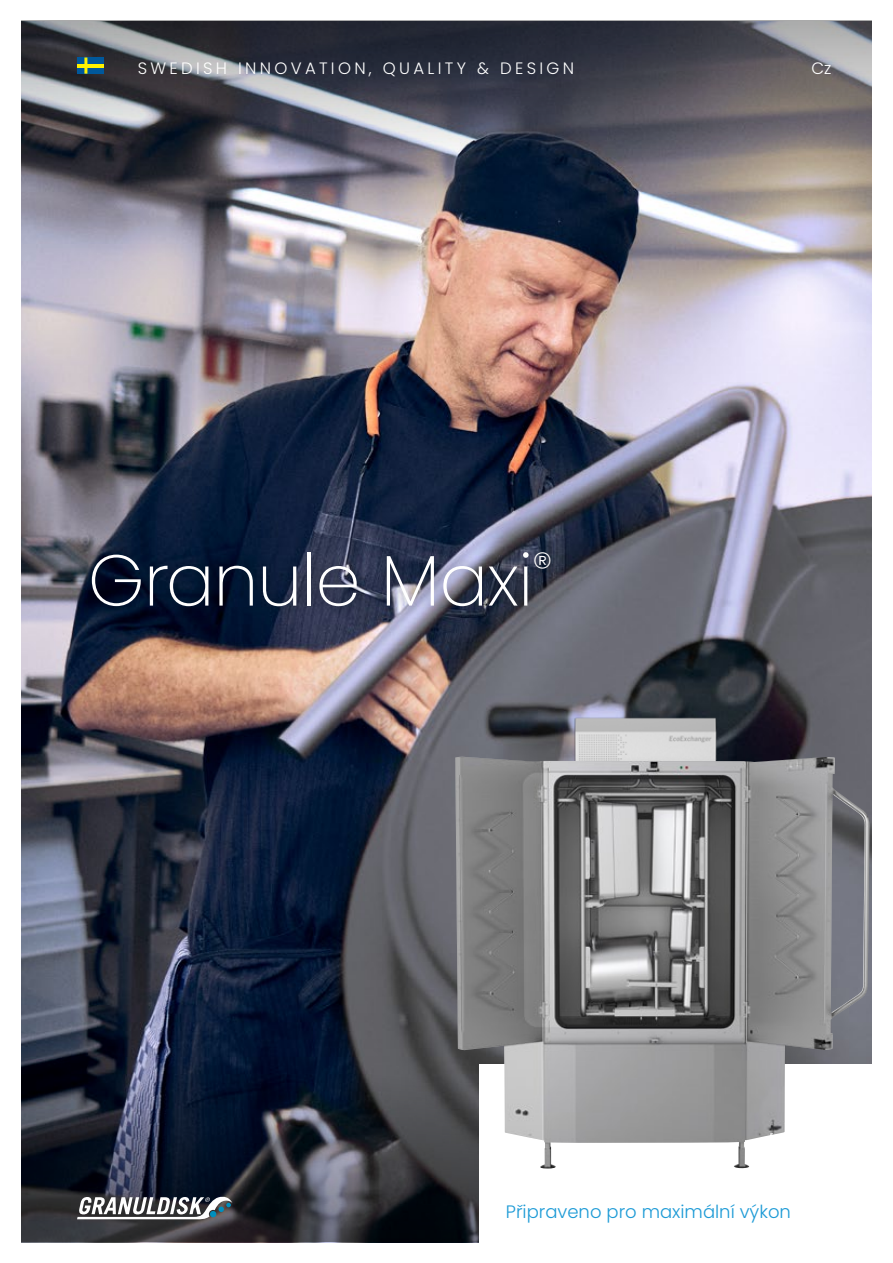
<style>
.page{position:relative;width:893px;height:1263px;background:#fff}
.page>*{position:absolute;margin:0;border:0;box-sizing:border-box;transform-origin:0 0}
.t1{font:200 72px "Poppins";letter-spacing:-.01em;color:#fff}
.t2{font:300 18px "Poppins";color:#1c9ad6}
.t3{font:300 16.5px "Poppins";letter-spacing:.2em;color:#fff}
</style>
<div class="page">
<img style="left:21px;top:193px;width:851px;height:800px">
<svg style="left:21px;top:993px;width:851px;height:249px;background:#292f3d"></svg>
<svg style="left:21px;top:21px;width:851px;height:172px;background:#56565f"></svg>
<div style="left:77px;top:58px;width:26px;height:16px;background:#00589b"></div>
<hr style="left:77px;top:64px;width:26px;height:3px;background:#fff200">
<hr style="left:84px;top:58px;width:3px;height:16px;background:#fff200">
<div style="left:479px;top:1064px;width:393px;height:178px;background:#fff"></div>
<div style="left:78px;top:539px;width:486px;height:81px;background:#000;opacity:.26"></div>
<svg style="left:77px;top:1197px;width:155px;height:22px"></svg>
<img style="left:410px;top:702px;width:445px;height:65px">
<img style="left:455px;top:757px;width:414px;height:412px">
<p class="t3" style="left:138px;top:59px;width:438px">SWEDISH INNOVATION, QUALITY &amp; DESIGN</p>
<p class="t3" style="left:811px;top:59px;width:21px">Cz</p>
<h1 class="t1" style="left:88px;top:539px;width:467px">Granule Maxi<sup>®</sup></h1>
<p class="t2" style="left:506px;top:1201px;width:286px">Připraveno pro maximální výkon</p>
</div>
